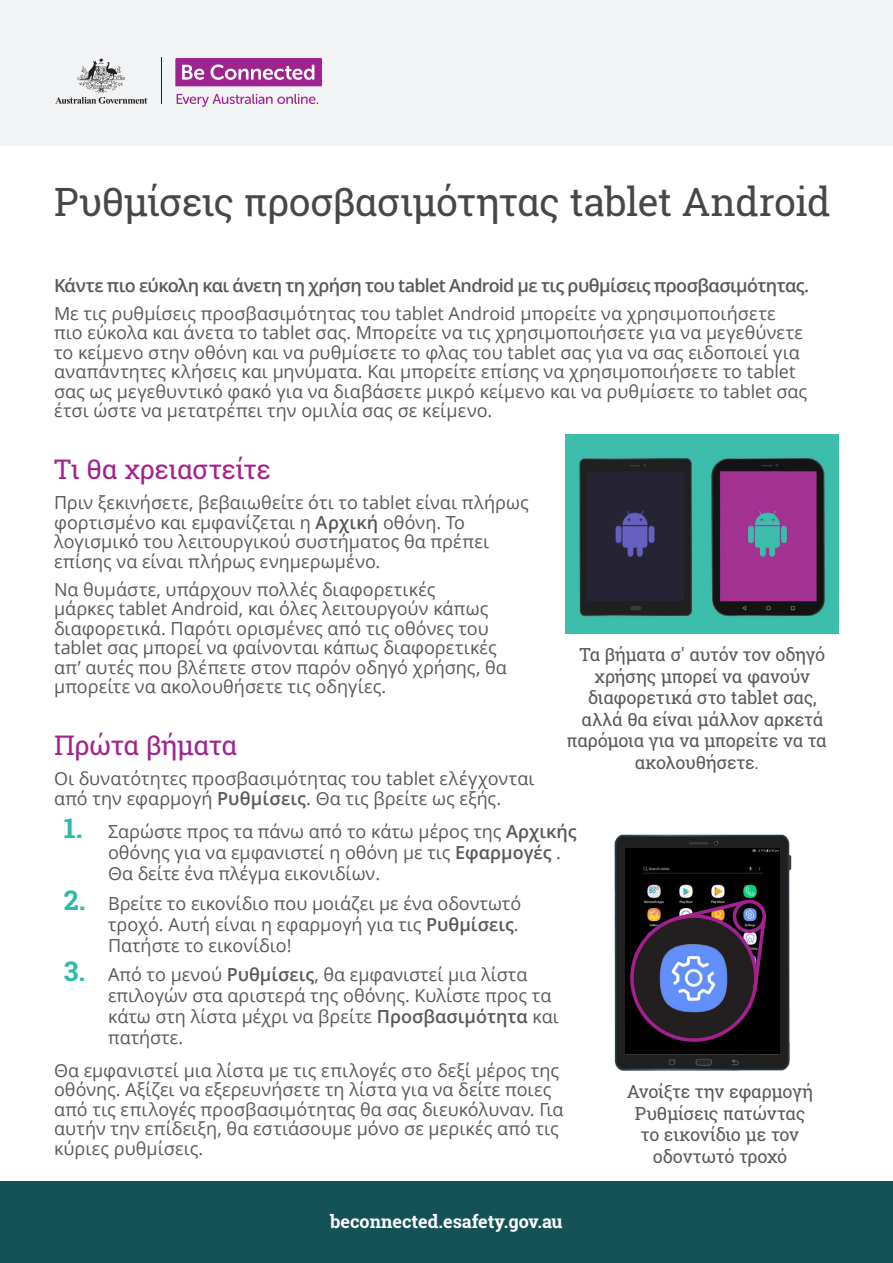
<style>
.page{position:relative;width:893px;height:1263px;background:#fff}
.page>*{position:absolute;margin:0;border:0;box-sizing:border-box;transform-origin:0 0}
.t1{font:39px "Roboto Slab";letter-spacing:-.02em;color:#464749}
.t2{font:27px "Roboto Slab";letter-spacing:-.015em;color:#a3228e}
.t3{font:18px/19.5px "Open Sans";color:#57585a}
.t4{font:18px/21.6px "Roboto Slab";letter-spacing:-.02em;color:#57585a;text-align:center}
.t5{font:600 18px "Open Sans";letter-spacing:-.035em;color:#57585a}
.t6{font:700 18px "Roboto Slab";color:#fff}
.s1{font-weight:600}
.s2{font-family:"Roboto Slab";font-weight:700;font-size:27px;color:#2abca8}
</style>
<div class="page">
<div style="left:0;top:1181px;width:893px;height:82px;background:#155257"></div>
<div style="left:0;top:0;width:893px;height:145px;background:#f2f3f4"></div>
<svg style="left:175px;top:58px;width:147px;height:28px;background:#b14da3"></svg>
<svg style="left:177px;top:94px;width:141px;height:13px"></svg>
<svg style="left:55px;top:58px;width:92px;height:46px"></svg>
<hr style="left:161px;top:58px;width:1px;height:46px;background:#231f20">
<img style="left:566px;top:435px;width:273px;height:198px">
<img style="left:614px;top:834px;width:178px;height:237px">
<img style="left:626px;top:849px;width:153px;height:205px">
<svg style="left:625px;top:895px;width:146px;height:157px;background:#281723"></svg>
<img style="left:659px;top:943px;width:70px;height:70px">
<h1 class="t1" style="left:54px;top:175px;width:778px">Ρυθμίσεις προσβασιμότητας tablet Android</h1>
<p class="t5" style="left:54px;top:273px;width:757px">Κάντε πιο εύκολη και άνετη τη χρήση του tablet Android με τις ρυθμίσεις προσβασιμότητας.</p>
<p class="t3" style="left:54px;top:303px;width:755px">Με τις ρυθμίσεις προσβασιμότητας του tablet Android μπορείτε να χρησιμοποιήσετε πιο εύκολα και άνετα το tablet σας. Μπορείτε να τις χρησιμοποιήσετε για να μεγεθύνετε το κείμενο στην οθόνη και να ρυθμίσετε το φλας του tablet σας για να σας ειδοποιεί για αναπάντητες κλήσεις και μηνύματα. Και μπορείτε επίσης να χρησιμοποιήσετε το tablet σας ως μεγεθυντικό φακό για να διαβάσετε μικρό κείμενο και να ρυθμίσετε το tablet σας έτσι ώστε να μετατρέπει την ομιλία σας σε κείμενο.</p>
<h2 class="t2" style="left:54px;top:451px;width:218px">Τι θα χρειαστείτε</h2>
<p class="t3" style="left:54px;top:492px;width:476px">Πριν ξεκινήσετε, βεβαιωθείτε ότι το tablet είναι πλήρως φορτισμένο και εμφανίζεται η <span class="s1">Aρχική</span> οθόνη. Το λογισμικό του λειτουργικού συστήματος θα πρέπει επίσης να είναι πλήρως ενημερωμένο.</p>
<p class="t3" style="left:54px;top:579px;width:454px">Να θυμάστε, υπάρχουν πολλές διαφορετικές<br>μάρκες tablet Android, και όλες λειτουργούν κάπως διαφορετικά. Παρότι ορισμένες από τις οθόνες του tablet σας μπορεί να φαίνονται κάπως διαφορετικές απ’ αυτές που βλέπετε στον παρόν οδηγό χρήσης, θα μπορείτε να ακολουθήσετε τις οδηγίες.</p>
<h2 class="t2" style="left:54px;top:727px;width:185px">Πρώτα βήματα</h2>
<p class="t3" style="left:54px;top:768px;width:482px">Οι δυνατότητες προσβασιμότητας του tablet ελέγχονται από την εφαρμογή <span class="s1">Ρυθμίσεις</span>. Θα τις βρείτε ως εξής.</p>
<p class="t3" style="left:108px;top:821px;width:470px;line-height:21px;text-indent:-44px"><span class="s2">1.</span> Σαρώστε προς τα πάνω από το κάτω μέρος της <span class="s1">Αρχικής </span>οθόνης για να εμφανιστεί η οθόνη με τις <span class="s1">Εφαρμογές</span> .<br>Θα δείτε ένα πλέγμα εικονιδίων.</p>
<p class="t3" style="left:108px;top:892px;width:415px;line-height:21px;text-indent:-44px"><span class="s2">2.</span> Βρείτε το εικονίδιο που μοιάζει με ένα οδοντωτό τροχό. Αυτή είναι η εφαρμογή για τις <span class="s1">Ρυθμίσεις</span>.<br>Πατήστε το εικονίδιο!</p>
<p class="t3" style="left:108px;top:964px;width:452px;line-height:21px;text-indent:-44px"><span class="s2">3.</span> Από το μενού <span class="s1">Ρυθμίσεις</span>, θα εμφανιστεί μια λίστα επιλογών στα αριστερά της οθόνης. Κυλίστε προς τα κάτω στη λίστα μέχρι να βρείτε <span class="s1">Προσβασιμότητα</span> και πατήστε.</p>
<p class="t3" style="left:54px;top:1060px;width:511px">Θα εμφανιστεί μια λίστα με τις επιλογές στο δεξί μέρος της οθόνης. Αξίζει να εξερευνήσετε τη λίστα για να δείτε ποιες από τις επιλογές προσβασιμότητας θα σας διευκόλυναν. Για αυτήν την επίδειξη, θα εστιάσουμε μόνο σε μερικές από τις κύριες ρυθμίσεις.</p>
<p class="t4" style="left:580px;top:643px;width:247px">Τα βήματα σ' αυτόν τον οδηγό</p>
<p class="t4" style="left:595px;top:665px;width:217px">χρήσης μπορεί να φανούν</p>
<p class="t4" style="left:588px;top:687px;width:230px">διαφορετικά στο tablet σας,</p>
<p class="t4" style="left:581px;top:708px;width:243px">αλλά θα είναι μάλλον αρκετά</p>
<p class="t4" style="left:567px;top:730px;width:262px">παρόμοια για να μπορείτε να τα</p>
<p class="t4" style="left:635px;top:751px;width:125px">ακολουθήσετε.</p>
<p class="t4" style="left:627px;top:1080px;width:188px">Ανοίξτε την εφαρμογή<br>Ρυθμίσεις πατώντας το εικονίδιο με τον οδοντωτό τροχό</p>
<p class="t6" style="left:330px;top:1209px;width:234px">beconnected.esafety.gov.au</p>
</div>
